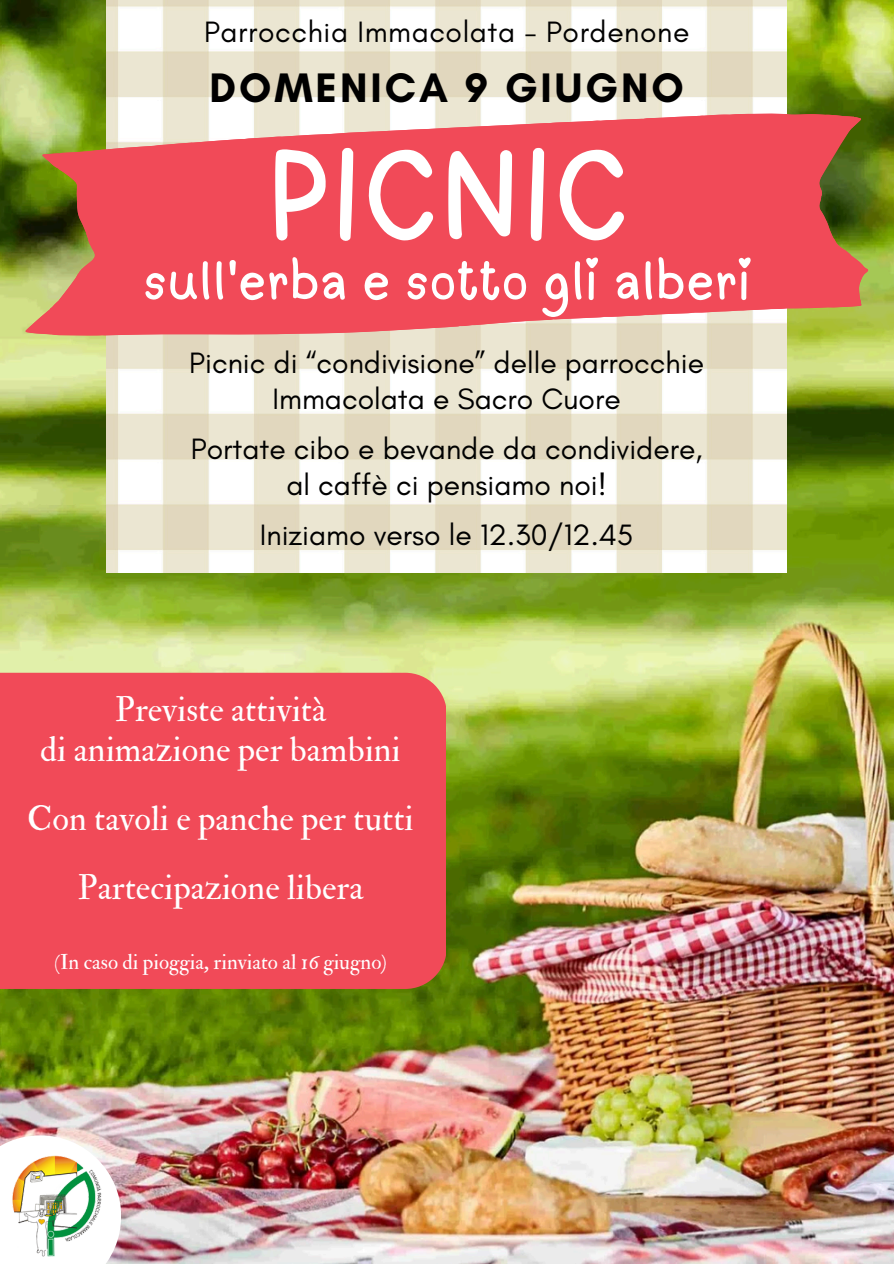
<style>
.page{position:relative;width:894px;height:1264px;background:#fff}
.page>*{position:absolute;margin:0;border:0;box-sizing:border-box;transform-origin:0 0}
.t1{font:129.6px "lulu";color:#fff}
.t2{font:57px "lulu";color:#fff}
.t3{font:700 42px "Glacial Indifference";letter-spacing:.07em;color:#000}
.t4{font:34.5px/40.5px "IM FELL Double Pica Roman";color:#fff;text-align:center}
.t5{font:30px/36px "Glacial Indifference";color:#000;text-align:center}
.t6{font:30px "Glacial Indifference";letter-spacing:.02em;color:#000}
.t7{font:21px "IM FELL Double Pica Roman";color:#fff}
</style>
<div class="page">
<img style="left:0;top:0;width:893px;height:1263px">
<img style="left:107px;top:0;width:679px;height:573px">
<svg style="left:0;top:1135px;width:121px;height:128px"></svg>
<img style="left:11px;top:1155px;width:93px;height:101px">
<svg style="left:25px;top:114px;width:843px;height:221px;fill:#f14a58"></svg>
<div style="left:0;top:672px;width:446px;height:316px;background:#f14a58"></div>
<h5 class="t6" style="left:204px;top:13px;width:487px">Parrocchia Immacolata - Pordenone</h5>
<h3 class="t3" style="left:209px;top:62px;width:476px">DOMENICA 9 GIUGNO</h3>
<h5 class="t1" style="left:265px;top:74px;width:366px">PICNIC</h5>
<h5 class="t2" style="left:143px;top:226px;width:610px">sull'erba e sotto gli alberi</h5>
<h1 class="t5" style="left:189px;top:345px;width:516px">Picnic di “condivisione” delle parrocchie<br>Immacolata e Sacro Cuore</h1>
<h2 class="t5" style="left:191px;top:431px;width:513px">Portate cibo e bevande da condividere, al caffè ci pensiamo noi!</h2>
<p class="t5" style="left:260px;top:517px;width:375px">Iniziamo verso le 12.30/12.45</p>
<h4 class="t4" style="left:40px;top:690px;width:362px">Previste attività<br>di animazione per bambini</h4>
<h4 class="t4" style="left:27px;top:799px;width:388px">Con tavoli e panche per tutti</h4>
<h4 class="t4" style="left:77px;top:867px;width:287px">Partecipazione libera</h4>
<p class="t7" style="left:54px;top:948px;width:334px">(In caso di pioggia, rinviato al 16 giugno)</p>
</div>
